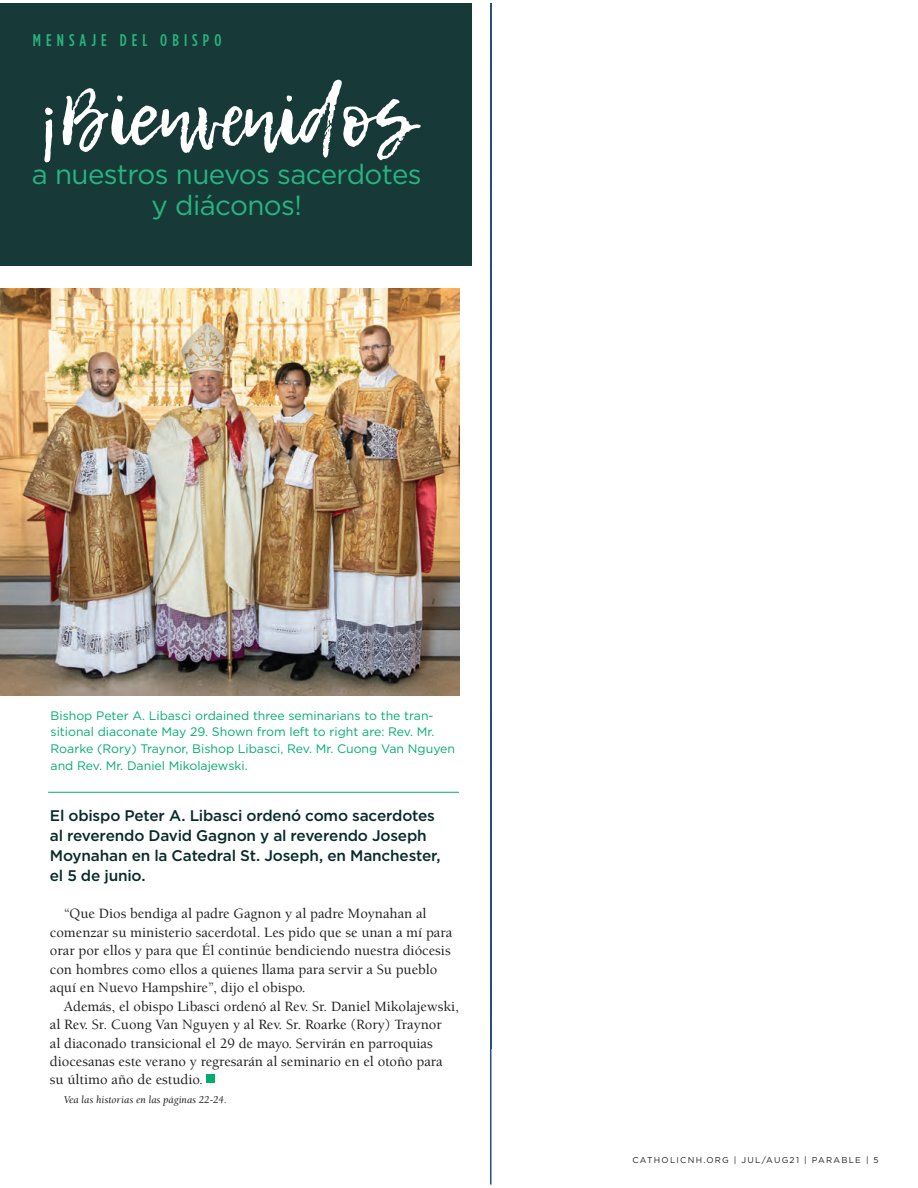
<style>
.page{position:relative;width:918px;height:1188px;background:#fff}
.page>*{position:absolute;margin:0;border:0;box-sizing:border-box;transform-origin:0 0}
.t1{font:76.95px "Lemon Tuesday";color:#fff}
.t2{font:27.75px/30.8px "Gotham";letter-spacing:-.02em;color:#26b681;text-align:center}
.t3{font:500 16.95px "Gotham Condensed";letter-spacing:.3em;color:#26b681}
.t4{font:500 15.45px/20px "Gotham";letter-spacing:-.01em;color:#082b2a}
.t5{font:500 14.55px/18.5px "Berkeley Pro";color:#231f20}
.t6{font:12.3px/17px "Gotham";color:#03ad6d}
.t7{font:italic 10.8px "Berkeley Pro";color:#231f20}
.t8{font:8.4px "Gotham";letter-spacing:.15em;color:#231f20}
</style>
<div class="page">
<div style="left:0;top:3px;width:471px;height:263px;background:#173a38"></div>
<svg style="left:490px;top:3px;width:2px;height:1182px;background:#305281"></svg>
<div style="left:206px;top:1075px;width:9px;height:8px;background:#03ad6d"></div>
<img style="left:0;top:288px;width:460px;height:408px">
<hr style="left:48px;top:792px;width:411px;height:1px;background:#03ad6d">
<p class="t3" style="left:33px;top:34px;width:190px">MENSAJE DEL OBISPO</p>
<h1 class="t1" style="left:40px;top:74px;width:375px">¡Bienvenidos</h1>
<h2 class="t2" style="left:32px;top:161px;width:391px">a nuestros nuevos sacerdotes y diáconos!</h2>
<p class="t6" style="left:51px;top:708px;width:406px">Bishop Peter A. Libasci ordained three seminarians to the tran&shy;sitional diaconate May 29. Shown from left to right are: Rev. Mr.<br>Roarke (Rory) Traynor, Bishop Libasci, Rev. Mr. Cuong Van Nguyen and Rev. Mr. Daniel Mikolajewski.</p>
<p class="t4" style="left:50px;top:807px;width:392px">El obispo Peter A. Libasci ordenó como sacerdotes al reverendo David Gagnon y al reverendo Joseph Moynahan en la Catedral St. Joseph, en Manchester, el 5 de junio.</p>
<p class="t5" style="left:50px;top:906px;width:404px;text-indent:14px">“Que Dios bendiga al padre Gagnon y al padre Moynahan al comenzar su ministerio sacerdotal. Les pido que se unan a mí para orar por ellos y para que Él continúe bendiciendo nuestra diócesis con hombres como ellos a quienes llama para servir a Su pueblo aquí en Nuevo Hampshire”, dijo el obispo.</p>
<p class="t5" style="left:50px;top:998px;width:411px;text-indent:14px">Además, el obispo Libasci ordenó al Rev. Sr. Daniel Mikolajewski, al Rev. Sr. Cuong Van Nguyen y al Rev. Sr. Roarke (Rory) Traynor<br>al diaconado transicional el 29 de mayo. Servirán en parroquias diocesanas este verano y regresarán al seminario en el otoño para su último año de estudio.</p>
<p class="t7" style="left:64px;top:1093px;width:165px">Vea las historias en las páginas 22-24.</p>
<p class="t8" style="left:632px;top:1157px;width:248px">CATHOLICNH.ORG | JUL/AUG21 | PARABLE | 5</p>
</div>
